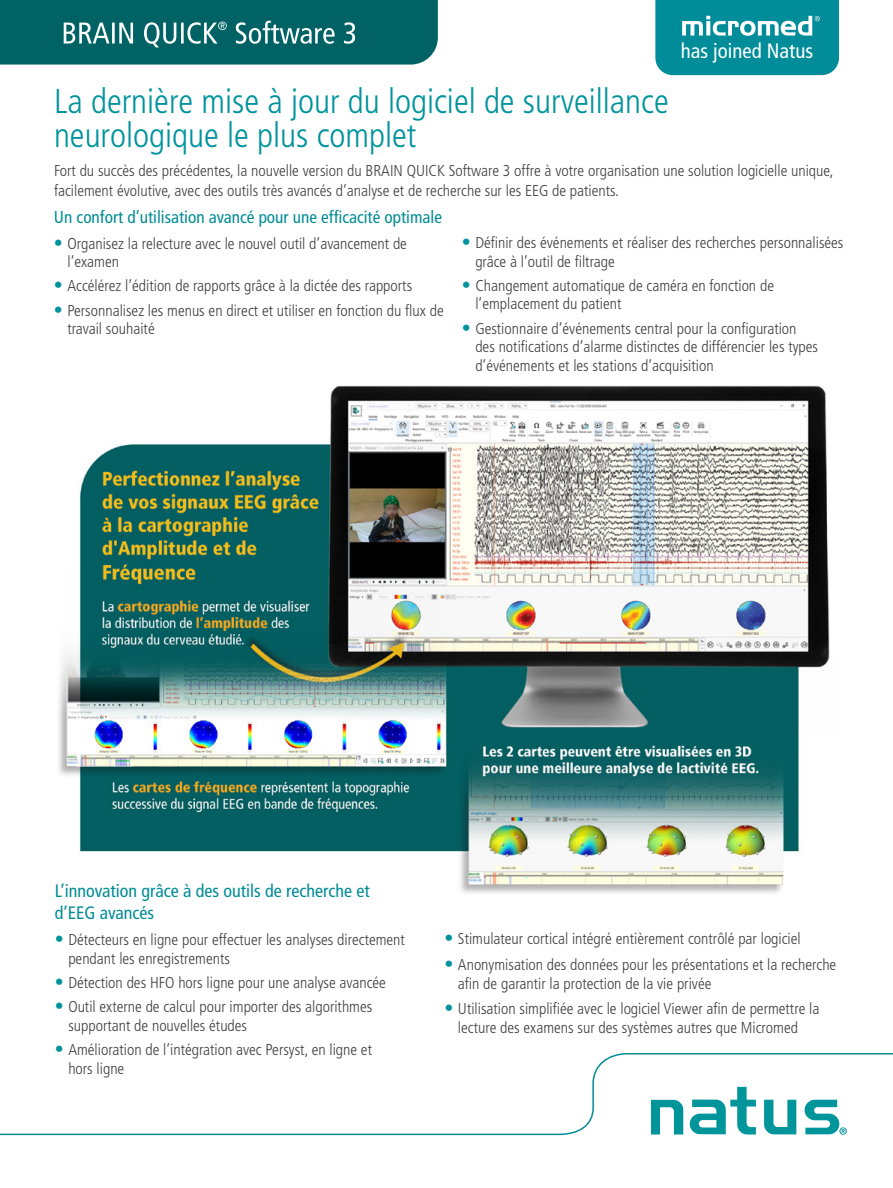
<style>
.page{position:relative;width:893px;height:1188px;background:#fff}
.page>*{position:absolute;margin:0;border:0;box-sizing:border-box;transform-origin:0 0}
.t1{font:300 condensed 34.5px/34.5px "Frutiger LT Std";color:#00939d}
.t2{font:condensed 20.85px "Frutiger LT Std";color:#fff}
.t3{font:condensed 18px/22.5px "Frutiger LT Std";color:#008c95}
.t4{font:condensed 17.25px "Frutiger LT Std";color:#008c95}
.t5{font:300 condensed 15.75px/18.8px "Frutiger LT Std";color:#414042}
.s1{font-size:18px;color:#00939d}
</style>
<div class="page">
<svg style="left:0;top:0;width:438px;height:65px;background:#146e71"></svg>
<svg style="left:0;top:1053px;width:893px;height:83px"></svg>
<svg style="left:655px;top:0;width:184px;height:75px;background:#1796a2"></svg>
<img style="left:59px;top:385px;width:771px;height:508px">
<h2 class="t2" style="left:681px;top:39px;width:134px">has joined Natus</h2>
<h1 class="t1" style="left:54px;top:84px;width:616px">La dernière mise à jour du logiciel de surveillance neurologique le plus complet</h1>
<p class="t5" style="left:54px;top:161px;width:781px;line-height:19.5px">Fort du succès des précédentes, la nouvelle version du BRAIN QUICK Software 3 offre à votre organisation une solution logicielle unique, facilement évolutive, avec des outils très avancés d’analyse et de recherche sur les EEG de patients.</p>
<p class="t4" style="left:54px;top:207px;width:390px">Un confort d’utilisation avancé pour une efficacité optimale</p>
<p class="t5" style="left:67px;top:234px;width:341px;text-indent:-14px"><span class="s1">•</span> Organisez la relecture avec le nouvel outil d’avancement de l’examen</p>
<p class="t5" style="left:54px;top:277px;width:360px"><span class="s1">•</span> Accélérez l’édition de rapports grâce à la dictée des rapports</p>
<p class="t5" style="left:67px;top:301px;width:378px;text-indent:-14px"><span class="s1">•</span> Personnalisez les menus en direct et utiliser en fonction du flux de travail souhaité</p>
<p class="t5" style="left:475px;top:233px;width:370px;text-indent:-14px"><span class="s1">•</span> Définir des événements et réaliser des recherches personnalisées grâce à l’outil de filtrage</p>
<p class="t5" style="left:475px;top:276px;width:300px;text-indent:-14px"><span class="s1">•</span> Changement automatique de caméra en fonction de l’emplacement du patient</p>
<p class="t5" style="left:475px;top:319px;width:344px;text-indent:-14px"><span class="s1">•</span> Gestionnaire d’événements central pour la configuration des notifications d’alarme distinctes de différencier les types d’événements et les stations d’acquisition</p>
<p class="t3" style="left:55px;top:880px;width:316px">L’innovation grâce à des outils de recherche et d’EEG avancés</p>
<p class="t5" style="left:68px;top:930px;width:338px;text-indent:-14px"><span class="s1">•</span> Détecteurs en ligne pour effectuer les analyses directement pendant les enregistrements</p>
<p class="t5" style="left:55px;top:973px;width:333px"><span class="s1">•</span> Détection des HFO hors ligne pour une analyse avancée</p>
<p class="t5" style="left:68px;top:997px;width:305px;text-indent:-14px"><span class="s1">•</span> Outil externe de calcul pour importer des algorithmes supportant de nouvelles études</p>
<p class="t5" style="left:68px;top:1040px;width:305px;text-indent:-14px"><span class="s1">•</span> Amélioration de l’intégration avec Persyst, en ligne et hors ligne</p>
<p class="t5" style="left:444px;top:930px;width:358px"><span class="s1">•</span> Stimulateur cortical intégré entièrement contrôlé par logiciel</p>
<p class="t5" style="left:458px;top:955px;width:380px;text-indent:-14px"><span class="s1">•</span> Anonymisation des données pour les présentations et la recherche afin de garantir la protection de la vie privée</p>
<p class="t5" style="left:444px;top:1000px;width:376px;text-align:center"><span class="s1">•</span> Utilisation simplifiée avec le logiciel Viewer afin de permettre la lecture des examens sur des systèmes autres que Micromed</p>
</div>
